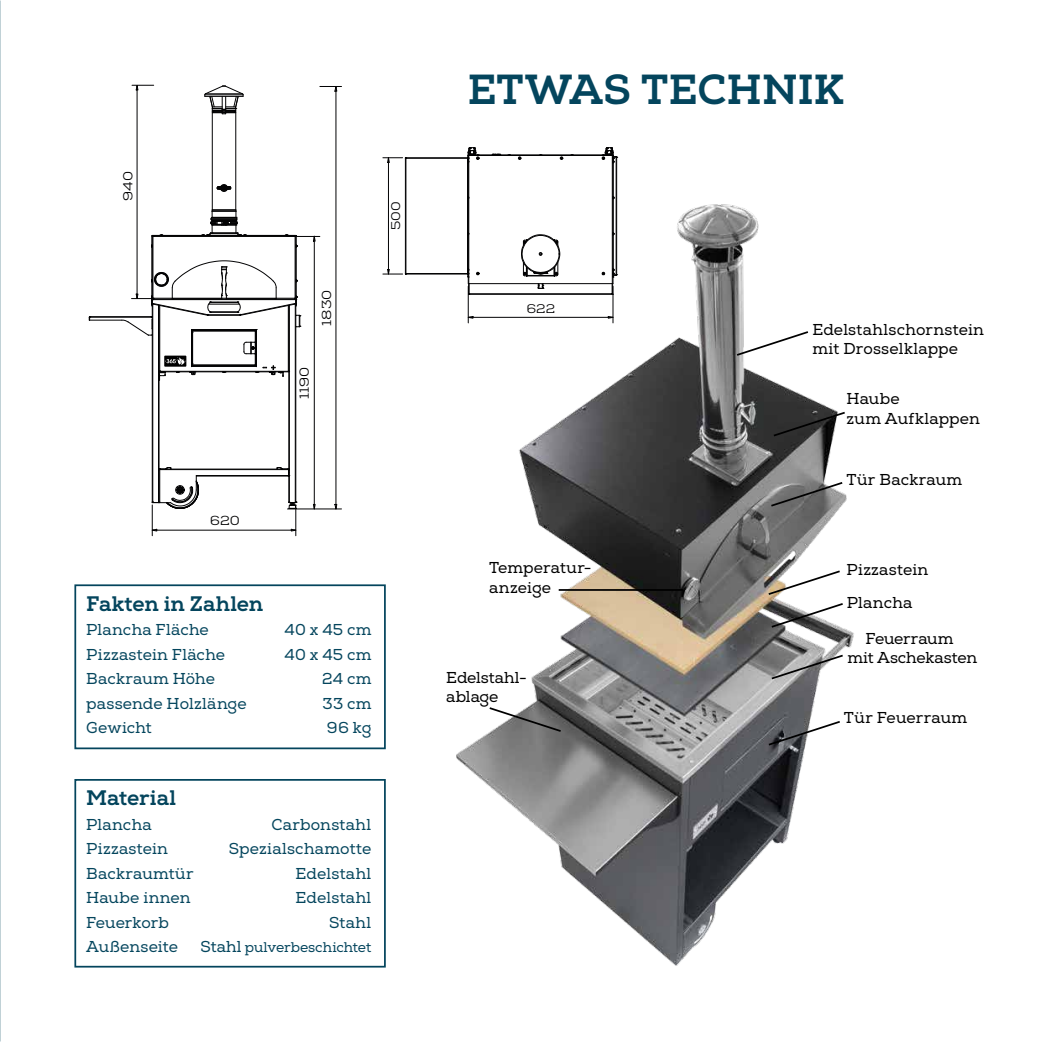
<style>
.page{position:relative;width:1042px;height:1042px;background:#fff}
.page>*{position:absolute;margin:0;border:0;box-sizing:border-box;transform-origin:0 0}
.t1{font:700 42px "Nexa Slabx";letter-spacing:-.01em;color:#04455d}
.t2{font:700 21px "Nexa Slabx";color:#04455d}
.t3{font:15.75px "Nexa Slab";letter-spacing:.015em;color:#04455d}
.t4{font:15.75px/19.2px "Nexa Slab";letter-spacing:.01em;color:#000}
.t5{font:15.75px/19.2px "Nexa Slab";letter-spacing:-.01em;color:#000;text-align:center}
.t6{font:14px "Nexa Slab";letter-spacing:-.005em;color:#04455d}
.t7{font:13.12px "Nexa Slab";color:#020203;scale:1.13 1}
.t8{font:12.6px "Nexa Slab";color:#020203;scale:1.13 1}
.s1{font-size:15.75px}
</style>
<div class="page">
<img style="left:457px;top:164px;width:397px;height:802px">
<hr style="left:388px;top:158px;width:1px;height:116px;background:#020203">
<hr style="left:616px;top:157px;width:1px;height:118px;background:#020203">
<hr style="left:406px;top:158px;width:61px;height:1px;background:#020203">
<hr style="left:406px;top:158px;width:1px;height:115px;background:#020203">
<hr style="left:406px;top:273px;width:61px;height:1px;background:#020203">
<hr style="left:405px;top:158px;width:1px;height:116px;background:#020203">
<hr style="left:406px;top:274px;width:62px;height:1px;background:#020203">
<hr style="left:406px;top:157px;width:62px;height:1px;background:#020203">
<svg style="left:383px;top:157px;width:24px;height:6px"></svg>
<svg style="left:383px;top:269px;width:24px;height:6px"></svg>
<hr style="left:613px;top:162px;width:1px;height:35px;background:#020203">
<hr style="left:613px;top:198px;width:1px;height:35px;background:#020203">
<hr style="left:613px;top:234px;width:1px;height:35px;background:#020203">
<hr style="left:467px;top:234px;width:1px;height:35px;background:#020203">
<hr style="left:467px;top:198px;width:1px;height:35px;background:#020203">
<hr style="left:467px;top:162px;width:1px;height:35px;background:#020203">
<svg style="left:537px;top:284px;width:7px;height:5px"></svg>
<hr style="left:469px;top:283px;width:143px;height:1px;background:#020203">
<hr style="left:468px;top:155px;width:1px;height:128px;background:#020203">
<hr style="left:612px;top:155px;width:1px;height:128px;background:#020203">
<hr style="left:469px;top:293px;width:143px;height:1px;background:#020203">
<hr style="left:469px;top:294px;width:143px;height:1px;background:#020203">
<svg style="left:601px;top:272px;width:4px;height:3px"></svg>
<svg style="left:611px;top:268px;width:7px;height:27px"></svg>
<svg style="left:467px;top:268px;width:13px;height:28px"></svg>
<svg style="left:466px;top:147px;width:152px;height:17px"></svg>
<svg style="left:521px;top:234px;width:39px;height:43px"></svg>
<hr style="left:468px;top:317px;width:145px;height:1px;background:#020203">
<hr style="left:468px;top:286px;width:1px;height:37px;background:#020203">
<hr style="left:613px;top:286px;width:1px;height:37px;background:#020203">
<svg style="left:466px;top:316px;width:7px;height:3px"></svg>
<svg style="left:608px;top:316px;width:7px;height:3px"></svg>
<hr style="left:137px;top:85px;width:1px;height:213px;background:#020203">
<hr style="left:152px;top:530px;width:144px;height:1px;background:#020203">
<hr style="left:152px;top:505px;width:1px;height:31px;background:#020203">
<hr style="left:295px;top:505px;width:1px;height:31px;background:#020203">
<hr style="left:295px;top:304px;width:1px;height:198px;background:#020203">
<hr style="left:289px;top:305px;width:1px;height:197px;background:#020203">
<hr style="left:288px;top:371px;width:1px;height:98px;background:#020203">
<hr style="left:152px;top:304px;width:1px;height:198px;background:#020203">
<hr style="left:158px;top:305px;width:1px;height:197px;background:#020203">
<hr style="left:159px;top:371px;width:1px;height:99px;background:#020203">
<hr style="left:160px;top:469px;width:128px;height:1px;background:#020203">
<hr style="left:196px;top:475px;width:92px;height:1px;background:#020203">
<hr style="left:196px;top:476px;width:92px;height:1px;background:#020203">
<hr style="left:90px;top:316px;width:61px;height:1px;background:#020203">
<hr style="left:90px;top:317px;width:61px;height:1px;background:#020203">
<svg style="left:88px;top:316px;width:3px;height:5px"></svg>
<hr style="left:90px;top:320px;width:32px;height:1px;background:#020203">
<hr style="left:152px;top:235px;width:143px;height:1px;background:#020203">
<hr style="left:152px;top:236px;width:1px;height:62px;background:#020203">
<hr style="left:296px;top:236px;width:1px;height:62px;background:#020203">
<hr style="left:153px;top:236px;width:142px;height:1px;background:#020203">
<hr style="left:295px;top:236px;width:1px;height:62px;background:#020203">
<hr style="left:153px;top:236px;width:1px;height:62px;background:#020203">
<svg style="left:276px;top:466px;width:21px;height:43px"></svg>
<svg style="left:152px;top:466px;width:47px;height:43px"></svg>
<svg style="left:217px;top:184px;width:14px;height:8px"></svg>
<svg style="left:204px;top:85px;width:40px;height:29px"></svg>
<hr style="left:212px;top:113px;width:1px;height:97px;background:#020203">
<hr style="left:235px;top:113px;width:1px;height:97px;background:#020203">
<svg style="left:201px;top:209px;width:46px;height:26px"></svg>
<hr style="left:314px;top:236px;width:1px;height:273px;background:#020203">
<hr style="left:287px;top:236px;width:33px;height:1px;background:#020203">
<svg style="left:313px;top:235px;width:3px;height:7px"></svg>
<hr style="left:336px;top:86px;width:1px;height:423px;background:#020203">
<hr style="left:287px;top:509px;width:54px;height:1px;background:#020203">
<svg style="left:334px;top:504px;width:3px;height:6px"></svg>
<svg style="left:320px;top:86px;width:21px;height:6px"></svg>
<svg style="left:132px;top:84px;width:22px;height:6px"></svg>
<svg style="left:121px;top:260px;width:180px;height:121px"></svg>
<div style="left:74px;top:584px;width:312px;height:165px;border:2px solid #04455d"></div>
<div style="left:74px;top:779px;width:312px;height:188px;border:2px solid #04455d"></div>
<svg style="left:769px;top:480px;width:75px;height:28px;background:#808080"></svg>
<svg style="left:766px;top:569px;width:76px;height:27px"></svg>
<svg style="left:769px;top:602px;width:76px;height:27px"></svg>
<svg style="left:767px;top:719px;width:75px;height:28px"></svg>
<svg style="left:487px;top:706px;width:76px;height:27px"></svg>
<svg style="left:771px;top:410px;width:76px;height:28px;background:#4c4c4c"></svg>
<svg style="left:735px;top:330px;width:75px;height:27px"></svg>
<svg style="left:769px;top:653px;width:76px;height:28px"></svg>
<hr style="left:559px;top:589px;width:124px;height:2px;background:#000">
<p class="t7" style="left:120px;top:201px;width:28px;rotate:-90deg">940</p>
<p class="t7" style="left:319px;top:325px;width:33px;rotate:-90deg">1830</p>
<p class="t7" style="left:297px;top:399px;width:30px;rotate:-90deg">1190</p>
<p class="t8" style="left:388px;top:230px;width:27px;rotate:-90deg">500</p>
<p class="t7" style="left:210px;top:513px;width:28px">620</p>
<h2 class="t2" style="left:86px;top:590px;width:178px">Fakten in Zahlen</h2>
<p class="t3" style="left:86px;top:620px;width:124px">Plancha Fläche</p>
<p class="t3" style="left:284px;top:620px;width:88px">40 x 45 cm</p>
<p class="t3" style="left:86px;top:645px;width:140px">Pizzastein Fläche</p>
<p class="t3" style="left:284px;top:645px;width:88px">40 x 45 cm</p>
<p class="t3" style="left:86px;top:669px;width:130px">Backraum Höhe</p>
<p class="t3" style="left:322px;top:669px;width:51px">24 cm</p>
<p class="t3" style="left:86px;top:694px;width:162px">passende Holzlänge</p>
<p class="t3" style="left:323px;top:694px;width:50px">33 cm</p>
<p class="t3" style="left:86px;top:718px;width:67px">Gewicht</p>
<p class="t3" style="left:327px;top:718px;width:46px">96 kg</p>
<h2 class="t2" style="left:86px;top:785px;width:92px">Material</h2>
<p class="t3" style="left:86px;top:815px;width:67px">Plancha</p>
<p class="t3" style="left:271px;top:815px;width:101px">Carbonstahl</p>
<p class="t3" style="left:86px;top:839px;width:83px">Pizzastein</p>
<p class="t3" style="left:229px;top:839px;width:144px">Spezialschamotte</p>
<p class="t3" style="left:86px;top:864px;width:109px">Backraumtür</p>
<p class="t3" style="left:295px;top:864px;width:77px">Edelstahl</p>
<p class="t3" style="left:86px;top:888px;width:106px">Haube innen</p>
<p class="t3" style="left:295px;top:888px;width:77px">Edelstahl</p>
<p class="t3" style="left:86px;top:913px;width:84px">Feuerkorb</p>
<p class="t3" style="left:329px;top:913px;width:44px">Stahl</p>
<p class="t3" style="left:86px;top:937px;width:93px">Außenseite</p>
<p class="t6" style="left:201px;top:939px;width:172px"><span class="s1">Stahl</span> pulverbeschichtet</p>
<h1 class="t1" style="left:467px;top:63px;width:378px">ETWAS TECHNIK</h1>
<p class="t8" style="left:526px;top:301px;width:27px">622</p>
<p class="t4" style="left:489px;top:559px;width:104px">Temperatur&shy;anzeige</p>
<p class="t4" style="left:446px;top:668px;width:82px">Edelstahl&shy;ablage</p>
<p class="t4" style="left:812px;top:320px;width:173px">Edelstahlschornstein mit Drosselklappe</p>
<p class="t4" style="left:846px;top:389px;width:135px">Haube<br>zum Aufklappen</p>
<p class="t4" style="left:846px;top:470px;width:117px">Tür Backraum</p>
<p class="t4" style="left:846px;top:554px;width:83px;line-height:32.9px">Pizzastein<br>Plancha</p>
<p class="t5" style="left:847px;top:629px;width:131px">Feuerraum<br>mit Aschekasten</p>
<p class="t4" style="left:844px;top:708px;width:125px">Tür Feuerraum</p>
</div>
